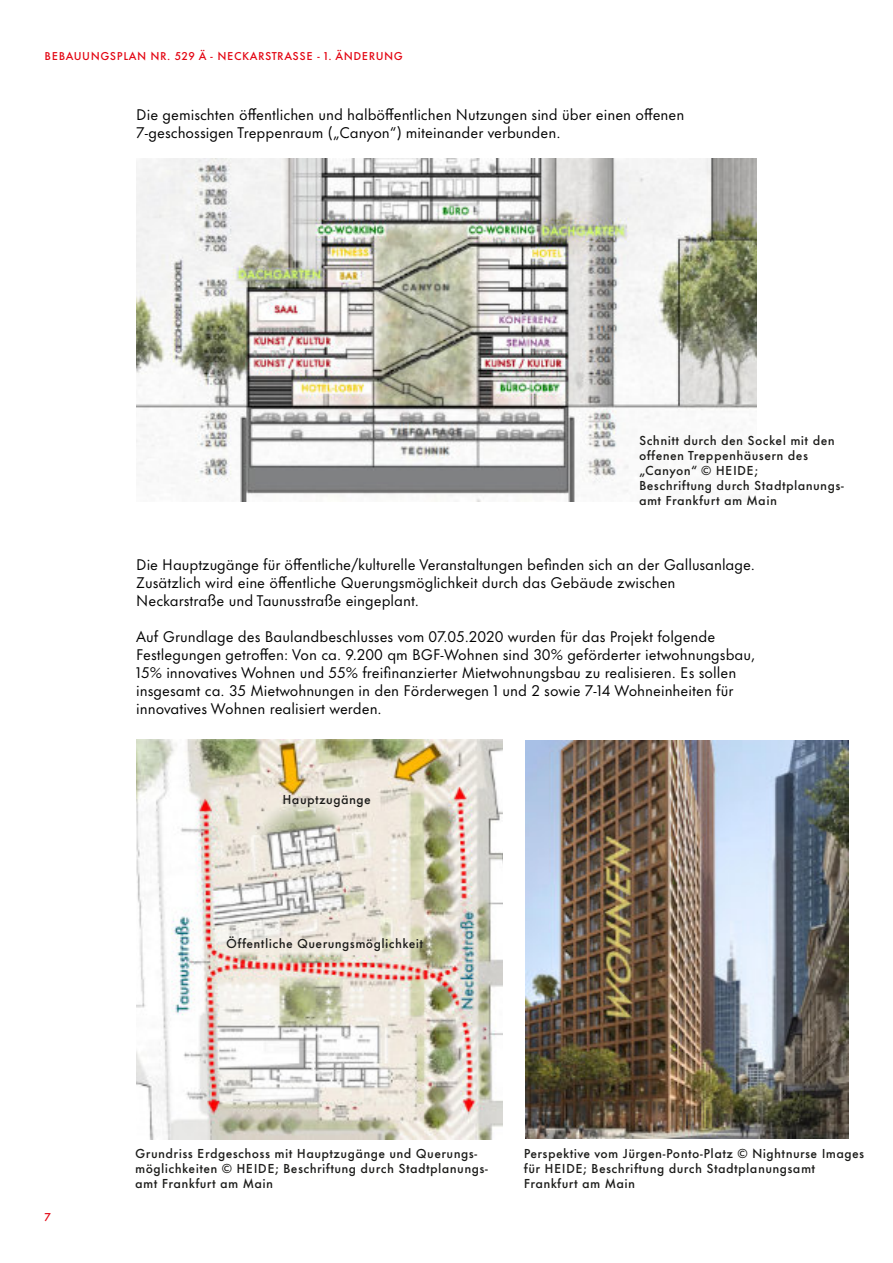
<style>
.page{position:relative;width:893px;height:1263px;background:#fff}
.page>*{position:absolute;margin:0;border:0;box-sizing:border-box;transform-origin:0 0}
.t1{font:14.25px "Futura Now Text";color:#000}
.t2{font:500 12px "Futura Now Text";letter-spacing:.03em;color:#1d1d1b}
.t3{font:500 10.5px "Futura Now Text";letter-spacing:.05em;color:#e30613}
</style>
<div class="page">
<img style="left:136px;top:158px;width:621px;height:343px">
<img style="left:136px;top:739px;width:367px;height:400px">
<img style="left:526px;top:740px;width:322px;height:398px">
<p class="t3" style="left:45px;top:51px;width:360px">BEBAUUNGSPLAN NR. 529 Ä - NECKARSTRASSE - 1. ÄNDERUNG</p>
<p class="t1" style="left:136px;top:108px;width:550px">Die gemischten öffentlichen und halböffentlichen Nutzungen sind über einen offenen</p>
<p class="t1" style="left:136px;top:126px;width:426px">7-geschossigen Treppenraum („Canyon“) miteinander verbunden.</p>
<p class="t2" style="left:639px;top:436px;width:197px">Schnitt durch den Sockel mit den</p>
<p class="t2" style="left:639px;top:451px;width:171px">offenen Treppenhäusern des</p>
<p class="t2" style="left:639px;top:466px;width:121px">„Canyon“ © HEIDE;</p>
<p class="t2" style="left:639px;top:481px;width:207px">Beschriftung durch Stadtplanungs-</p>
<p class="t2" style="left:639px;top:496px;width:139px">amt Frankfurt am Main</p>
<p class="t1" style="left:136px;top:558px;width:620px">Die Hauptzugänge für öffentliche/kulturelle Veranstaltungen befinden sich an der Gallusanlage.</p>
<p class="t1" style="left:136px;top:576px;width:541px">Zusätzlich wird eine öffentliche Querungsmöglichkeit durch das Gebäude zwischen</p>
<p class="t1" style="left:136px;top:594px;width:284px">Neckarstraße und Taunusstraße eingeplant.</p>
<p class="t1" style="left:136px;top:630px;width:581px">Auf Grundlage des Baulandbeschlusses vom 07.05.2020 wurden für das Projekt folgende</p>
<p class="t1" style="left:136px;top:648px;width:620px">Festlegungen getroffen: Von ca. 9.200 qm BGF-Wohnen sind 30% geförderter ietwohnungsbau,</p>
<p class="t1" style="left:136px;top:666px;width:601px">15% innovatives Wohnen und 55% freifinanzierter Mietwohnungsbau zu realisieren. Es sollen</p>
<p class="t1" style="left:136px;top:684px;width:599px">insgesamt ca. 35 Mietwohnungen in den Förderwegen 1 und 2 sowie 7-14 Wohneinheiten für</p>
<p class="t1" style="left:136px;top:702px;width:247px">innovatives Wohnen realisiert werden.</p>
<p class="t2" style="left:282px;top:794px;width:90px">Hauptzugänge</p>
<p class="t3" style="left:45px;top:1212px;width:8px">7</p>
<p class="t2" style="left:226px;top:938px;width:199px">Öffentliche Querungsmöglichkeit</p>
<p class="t2" style="left:135px;top:1148px;width:344px">Grundriss Erdgeschoss mit Hauptzugänge und Querungs-</p>
<p class="t2" style="left:135px;top:1163px;width:354px">möglichkeiten © HEIDE; Beschriftung durch Stadtplanungs-</p>
<p class="t2" style="left:135px;top:1178px;width:139px">amt Frankfurt am Main</p>
<p class="t2" style="left:524px;top:1148px;width:342px">Perspektive vom Jürgen-Ponto-Platz © Nightnurse Images</p>
<p class="t2" style="left:524px;top:1163px;width:293px">für HEIDE; Beschriftung durch Stadtplanungsamt</p>
<p class="t2" style="left:524px;top:1178px;width:113px">Frankfurt am Main</p>
</div>
